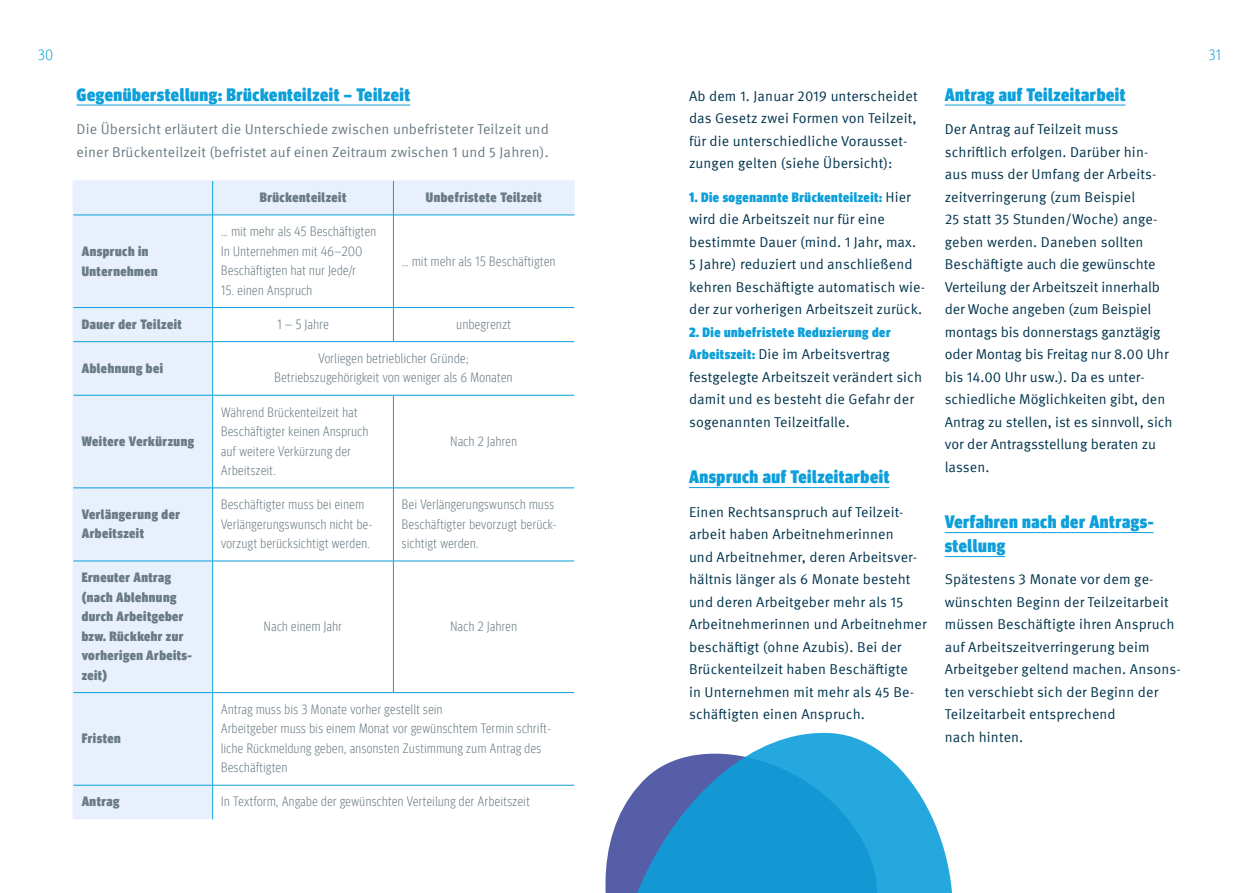
<style>
.page{position:relative;width:1259px;height:893px;background:#fff}
.page>*{position:absolute;margin:0;border:0;box-sizing:border-box;transform-origin:0 0}
.t1{font:900 condensed 18px/24px "Meta Head IGM";letter-spacing:.03em;color:#0c9fda}
.t2{font:300 condensed 15px "Meta Head IGM";color:#0c9fda}
.t3{font:14.25px/22.5px "Meta IGM";letter-spacing:.01em;color:#00334c}
.t4{font:14.25px/22.5px "Meta IGM";letter-spacing:.01em;color:#6a7b84}
.t5{font:300 condensed 13.5px/19.5px "Meta Head IGM";letter-spacing:.04em;color:#6a7b84}
.t6{font:900 condensed 13.5px/19.5px "Meta Head IGM";letter-spacing:.04em;color:#6a7b84}
.t7{font:900 condensed 13.5px "Meta Head IGM";letter-spacing:.04em;color:#0c9fda}
.s1{font-family:"Meta IGM";font-weight:400;font-stretch:normal;font-size:14.25px;color:#00334c}
.s2{font-family:"Meta Head IGM";font-weight:900;font-stretch:condensed;font-size:13.5px;color:#0c9fda}
</style>
<div class="page">
<hr style="left:689px;top:487px;width:200px;height:1px;background:#0c9fda">
<hr style="left:944px;top:105px;width:181px;height:1px;background:#0c9fda">
<hr style="left:944px;top:532px;width:209px;height:1px;background:#0c9fda">
<hr style="left:944px;top:556px;width:61px;height:1px;background:#0c9fda">
<svg style="left:605px;top:732px;width:347px;height:161px"></svg>
<hr style="left:77px;top:105px;width:333px;height:1px;background:#0c9fda">
<svg style="left:74px;top:182px;width:500px;height:637px"></svg>
<hr style="left:73px;top:181px;width:140px;height:1px;background:#e7f0fb">
<hr style="left:73px;top:181px;width:1px;height:34px;background:#e7f0fb">
<hr style="left:213px;top:181px;width:180px;height:1px;background:#e7f0fb">
<hr style="left:393px;top:181px;width:181px;height:1px;background:#e7f0fb">
<hr style="left:574px;top:181px;width:1px;height:34px;background:#e7f0fb">
<hr style="left:73px;top:215px;width:1px;height:93px;background:#e7f0fb">
<hr style="left:73px;top:308px;width:1px;height:34px;background:#e7f0fb">
<hr style="left:73px;top:342px;width:1px;height:53px;background:#e7f0fb">
<hr style="left:73px;top:395px;width:1px;height:93px;background:#e7f0fb">
<hr style="left:73px;top:488px;width:1px;height:73px;background:#e7f0fb">
<hr style="left:73px;top:561px;width:1px;height:132px;background:#e7f0fb">
<hr style="left:73px;top:693px;width:1px;height:92px;background:#e7f0fb">
<hr style="left:73px;top:785px;width:1px;height:34px;background:#e7f0fb">
<hr style="left:212px;top:181px;width:1px;height:34px;background:#0c9fda">
<hr style="left:393px;top:181px;width:1px;height:34px;background:#0c9fda">
<hr style="left:73px;top:215px;width:140px;height:1px;background:#0c9fda">
<hr style="left:213px;top:215px;width:180px;height:1px;background:#0c9fda">
<hr style="left:212px;top:215px;width:1px;height:92px;background:#0c9fda">
<hr style="left:393px;top:215px;width:181px;height:1px;background:#0c9fda">
<hr style="left:393px;top:215px;width:1px;height:92px;background:#0c9fda">
<hr style="left:73px;top:307px;width:140px;height:1px;background:#0c9fda">
<hr style="left:213px;top:307px;width:180px;height:1px;background:#0c9fda">
<hr style="left:212px;top:308px;width:1px;height:33px;background:#0c9fda">
<hr style="left:393px;top:307px;width:181px;height:1px;background:#0c9fda">
<hr style="left:393px;top:308px;width:1px;height:33px;background:#0c9fda">
<hr style="left:73px;top:341px;width:140px;height:1px;background:#0c9fda">
<hr style="left:213px;top:341px;width:180px;height:1px;background:#0c9fda">
<hr style="left:212px;top:342px;width:1px;height:53px;background:#0c9fda">
<hr style="left:393px;top:341px;width:181px;height:1px;background:#0c9fda">
<hr style="left:73px;top:395px;width:140px;height:1px;background:#0c9fda">
<hr style="left:213px;top:395px;width:180px;height:1px;background:#0c9fda">
<hr style="left:212px;top:395px;width:1px;height:93px;background:#0c9fda">
<hr style="left:393px;top:395px;width:181px;height:1px;background:#0c9fda">
<hr style="left:393px;top:395px;width:1px;height:93px;background:#0c9fda">
<hr style="left:73px;top:488px;width:140px;height:1px;background:#0c9fda">
<hr style="left:213px;top:488px;width:180px;height:1px;background:#0c9fda">
<hr style="left:212px;top:488px;width:1px;height:73px;background:#0c9fda">
<hr style="left:393px;top:488px;width:181px;height:1px;background:#0c9fda">
<hr style="left:393px;top:488px;width:1px;height:73px;background:#0c9fda">
<hr style="left:73px;top:561px;width:140px;height:1px;background:#0c9fda">
<hr style="left:213px;top:561px;width:180px;height:1px;background:#0c9fda">
<hr style="left:212px;top:561px;width:1px;height:131px;background:#0c9fda">
<hr style="left:393px;top:561px;width:181px;height:1px;background:#0c9fda">
<hr style="left:393px;top:561px;width:1px;height:131px;background:#0c9fda">
<hr style="left:73px;top:692px;width:140px;height:1px;background:#0c9fda">
<hr style="left:213px;top:692px;width:180px;height:1px;background:#0c9fda">
<hr style="left:212px;top:693px;width:1px;height:92px;background:#0c9fda">
<hr style="left:393px;top:692px;width:181px;height:1px;background:#0c9fda">
<hr style="left:73px;top:785px;width:140px;height:1px;background:#0c9fda">
<hr style="left:213px;top:785px;width:180px;height:1px;background:#0c9fda">
<hr style="left:212px;top:785px;width:1px;height:34px;background:#0c9fda">
<hr style="left:393px;top:785px;width:181px;height:1px;background:#0c9fda">
<p class="t2" style="left:38px;top:44px;width:16px">30</p>
<p class="t2" style="left:1208px;top:44px;width:13px">31</p>
<p class="t3" style="left:689px;top:83px;width:230px">Ab dem 1. Januar 2019 unterscheidet das Gesetz zwei Formen von Teilzeit, für die unterschiedliche Vorausset&shy;zungen gelten (siehe Übersicht):</p>
<p class="t7" style="left:689px;top:186px;width:223px">1. Die sogenannte Brückenteilzeit: <span class="s1">Hier</span></p>
<p class="t3" style="left:689px;top:207px;width:237px">wird die Arbeitszeit nur für eine bestimmte Dauer (mind. 1 Jahr, max.<br>5 Jahre) reduziert und anschließend kehren Beschäftigte automatisch wie&shy;der zur vorherigen Arbeitszeit zurück.</p>
<p class="t7" style="left:689px;top:321px;width:203px">2. Die unbefristete Reduzierung der</p>
<p class="t3" style="left:689px;top:342px;width:234px"><span class="s2">Arbeitszeit:</span> Die im Arbeitsvertrag festgelegte Arbeitszeit verändert sich damit und es besteht die Gefahr der sogenannten Teilzeitfalle.</p>
<p class="t1" style="left:77px;top:81px;width:335px">Gegenüberstellung: Brückenteilzeit – Teilzeit</p>
<p class="t4" style="left:77px;top:117px;width:474px">Die Übersicht erläutert die Unterschiede zwischen unbefristeter Teilzeit und einer Brückenteilzeit (befristet auf einen Zeitraum zwischen 1 und 5 Jahren).</p>
<p class="t6" style="left:260px;top:187px;width:88px">Brückenteilzeit</p>
<p class="t6" style="left:426px;top:187px;width:117px">Unbefristete Teilzeit</p>
<p class="t1" style="left:944px;top:81px;width:182px">Antrag auf Teilzeitarbeit</p>
<p class="t3" style="left:944px;top:117px;width:229px">Der Antrag auf Teilzeit muss schriftlich erfolgen. Darüber hin&shy;aus muss der Umfang der Arbeits&shy;zeitverringerung (zum Beispiel<br>25 statt 35 Stunden/Woche) ange&shy;geben werden. Daneben sollten<br>Beschäftigte auch die gewünschte<br>Verteilung der Arbeitszeit innerhalb der Woche angeben (zum Beispiel montags bis donnerstags ganztägig oder Montag bis Freitag nur 8.00 Uhr bis 14.00 Uhr usw.). Da es unter&shy;schiedliche Möglichkeiten gibt, den<br>Antrag zu stellen, ist es sinnvoll, sich vor der Antragsstellung beraten zu lassen.</p>
<p class="t5" style="left:221px;top:221px;width:156px">… mit mehr als 45 Beschäftigten<br>In Unternehmen mit 46–200<br>Beschäftigten hat nur Jede/r</p>
<p class="t5" style="left:221px;top:279px;width:93px">15. einen Anspruch</p>
<p class="t6" style="left:82px;top:241px;width:77px">Anspruch in<br>Unternehmen</p>
<p class="t5" style="left:402px;top:250px;width:155px">… mit mehr als 15 Beschäftigten</p>
<p class="t6" style="left:82px;top:313px;width:102px">Dauer der Teilzeit</p>
<p class="t5" style="left:277px;top:313px;width:53px">1 – 5 Jahre</p>
<p class="t5" style="left:456px;top:313px;width:56px">unbegrenzt</p>
<p class="t6" style="left:82px;top:357px;width:83px">Ablehnung bei</p>
<p class="t5" style="left:274px;top:348px;width:240px;text-align:center">Vorliegen betrieblicher Gründe;<br>Betriebszugehörigkeit von weniger als 6 Monaten</p>
<p class="t5" style="left:221px;top:401px;width:149px">Während Brückenteilzeit hat<br>Beschäftigter keinen Anspruch auf weitere Verkürzung der<br>Arbeitszeit.</p>
<p class="t6" style="left:82px;top:430px;width:114px">Weitere Verkürzung</p>
<p class="t5" style="left:450px;top:430px;width:68px">Nach 2 Jahren</p>
<p class="t1" style="left:689px;top:464px;width:202px">Anspruch auf Teilzeitarbeit</p>
<p class="t3" style="left:689px;top:500px;width:239px">Einen Rechtsanspruch auf Teilzeit&shy;arbeit haben Arbeitnehmerinnen<br>und Arbeitnehmer, deren Arbeitsver&shy;hältnis länger als 6 Monate besteht und deren Arbeitgeber mehr als 15<br>Arbeitnehmerinnen und Arbeitnehmer beschäftigt (ohne Azubis). Bei der Brückenteilzeit haben Beschäftigte<br>in Unternehmen mit mehr als 45 Be&shy;schäftigten einen Anspruch.</p>
<p class="t6" style="left:82px;top:503px;width:100px">Verlängerung der<br>Arbeitszeit</p>
<p class="t5" style="left:221px;top:494px;width:153px">Beschäftigter muss bei einem<br>Verlängerungswunsch nicht be&shy;vorzugt berücksichtigt werden.</p>
<p class="t5" style="left:402px;top:494px;width:156px">Bei Verlängerungswunsch muss<br>Beschäftigter bevorzugt berück&shy;sichtigt werden.</p>
<p class="t6" style="left:82px;top:567px;width:112px">Erneuter Antrag (nach Ablehnung durch Arbeitgeber bzw. Rückkehr zur vorherigen Arbeits&shy;zeit)</p>
<p class="t1" style="left:944px;top:509px;width:209px">Verfahren nach der Antrags&shy;stellung</p>
<p class="t3" style="left:944px;top:567px;width:237px">Spätestens 3 Monate vor dem ge&shy;wünschten Beginn der Teilzeitarbeit müssen Beschäftigte ihren Anspruch auf Arbeitszeitverringerung beim<br>Arbeitgeber geltend machen. Ansons&shy;ten verschiebt sich der Beginn der<br>Teilzeitarbeit entsprechend<br>nach hinten.</p>
<p class="t5" style="left:264px;top:616px;width:80px">Nach einem Jahr</p>
<p class="t5" style="left:450px;top:616px;width:68px">Nach 2 Jahren</p>
<p class="t5" style="left:221px;top:698px;width:331px">Antrag muss bis 3 Monate vorher gestellt sein<br>Arbeitgeber muss bis einem Monat vor gewünschtem Termin schrift&shy;liche Rückmeldung geben, ansonsten Zustimmung zum Antrag des Beschäftigten</p>
<p class="t6" style="left:82px;top:728px;width:41px">Fristen</p>
<p class="t6" style="left:82px;top:791px;width:39px">Antrag</p>
<p class="t5" style="left:221px;top:791px;width:310px">In Textform, Angabe der gewünschten Verteilung der Arbeitszeit</p>
</div>
